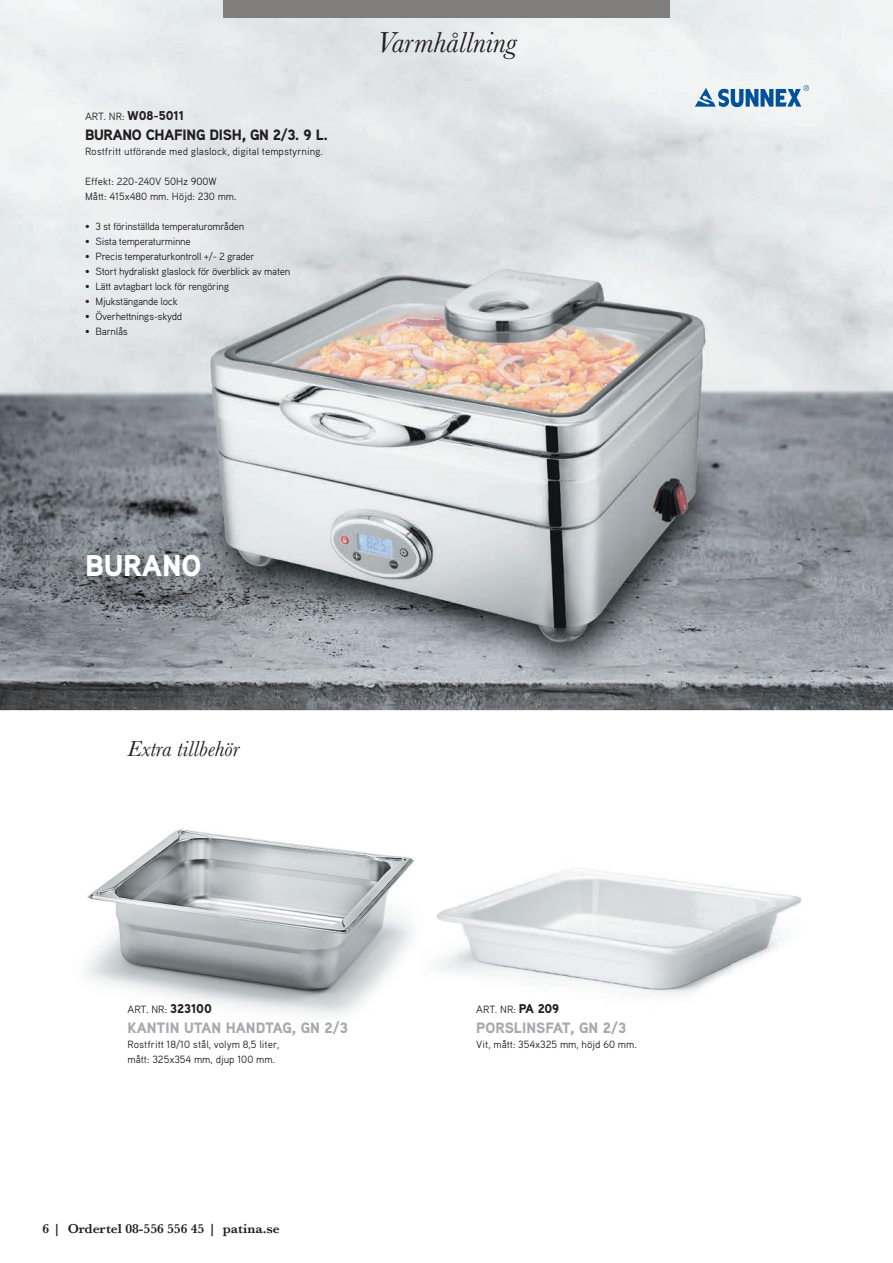
<style>
.page{position:relative;width:893px;height:1263px;background:#fff}
.page>*{position:absolute;margin:0;border:0;box-sizing:border-box;transform-origin:0 0}
.t1{font:italic 30px "Baskerville";color:#231f20}
.t2{font:900 30px "Aaux Pro OT";color:#fff}
.t3{font:italic 22.5px "Baskerville";color:#231f20}
.t4{font:900 15px "Aaux Pro OT";color:#a8a9ad}
.t5{font:900 15px "Aaux Pro OT";letter-spacing:-.02em;color:#231f20}
.t6{font:600 13.5px "Baskerville";color:#231f20}
.t7{font:900 12.75px "Aaux Pro OT";color:#231f20}
.t8{font:10.5px "Aaux Pro OT";letter-spacing:-.03em;color:#231f20}
.t9{font:10.5px/15px "Aaux Pro OT";color:#231f20}
.s1{font-weight:400;font-size:10.5px}
.s2{font-weight:900;font-size:12.75px}
</style>
<div class="page">
<img style="left:0;top:0;width:893px;height:710px">
<img style="left:86px;top:829px;width:328px;height:187px">
<img style="left:457px;top:868px;width:345px;height:129px">
<img style="left:437px;top:906px;width:20px;height:66px">
<div style="left:223px;top:0;width:447px;height:17px;background:#807d7d"></div>
<img style="left:695px;top:85px;width:114px;height:22px">
<p class="t7" style="left:85px;top:108px;width:100px"><span class="s1">ART. NR:</span> W08-5011</p>
<h3 class="t5" style="left:85px;top:125px;width:245px">BURANO CHAFING DISH, GN 2/3. 9 L.</h3>
<p class="t9" style="left:85px;top:143px;width:239px">Rostfritt utförande med glaslock, digital tempstyrning.</p>
<p class="t9" style="left:85px;top:173px;width:153px">Effekt: 220-240V 50Hz 900W<br>Mått: 415x480 mm. Höjd: 230 mm.</p>
<p class="t8" style="left:85px;top:219px;width:161px">• 3 st förinställda temperaturområden</p>
<p class="t8" style="left:85px;top:234px;width:107px">• Sista temperaturminne</p>
<p class="t8" style="left:85px;top:249px;width:171px">• Precis temperaturkontroll +/- 2 grader</p>
<p class="t8" style="left:85px;top:264px;width:207px">• Stort hydraliskt glaslock för överblick av maten</p>
<p class="t8" style="left:85px;top:279px;width:146px">• Lätt avtagbart lock för rengöring</p>
<p class="t8" style="left:85px;top:295px;width:94px">• Mjukstängande lock</p>
<p class="t8" style="left:85px;top:310px;width:99px">• Överhettnings-skydd</p>
<p class="t8" style="left:85px;top:325px;width:44px">• Barnlås</p>
<h1 class="t1" style="left:376px;top:22px;width:142px">Varmhållning</h1>
<h1 class="t2" style="left:85px;top:546px;width:118px">BURANO</h1>
<h2 class="t3" style="left:128px;top:733px;width:113px">Extra tillbehör</h2>
<p class="t8" style="left:128px;top:1003px;width:86px">ART. NR: <span class="s2">323100</span></p>
<h3 class="t4" style="left:128px;top:1018px;width:222px">KANTIN UTAN HANDTAG, GN 2/3</h3>
<p class="t9" style="left:128px;top:1036px;width:153px">Rostfritt 18/10 stål, volym 8,5 liter, mått: 325x354 mm, djup 100 mm.</p>
<p class="t6" style="left:43px;top:1219px;width:239px">6 | Ordertel 08-556 556 45 | patina.se</p>
<p class="t8" style="left:476px;top:1003px;width:85px">ART. NR: <span class="s2">PA 209</span></p>
<h3 class="t4" style="left:476px;top:1018px;width:152px">PORSLINSFAT, GN 2/3</h3>
<p class="t9" style="left:476px;top:1036px;width:162px">Vit, mått: 354x325 mm, höjd 60 mm.</p>
</div>
